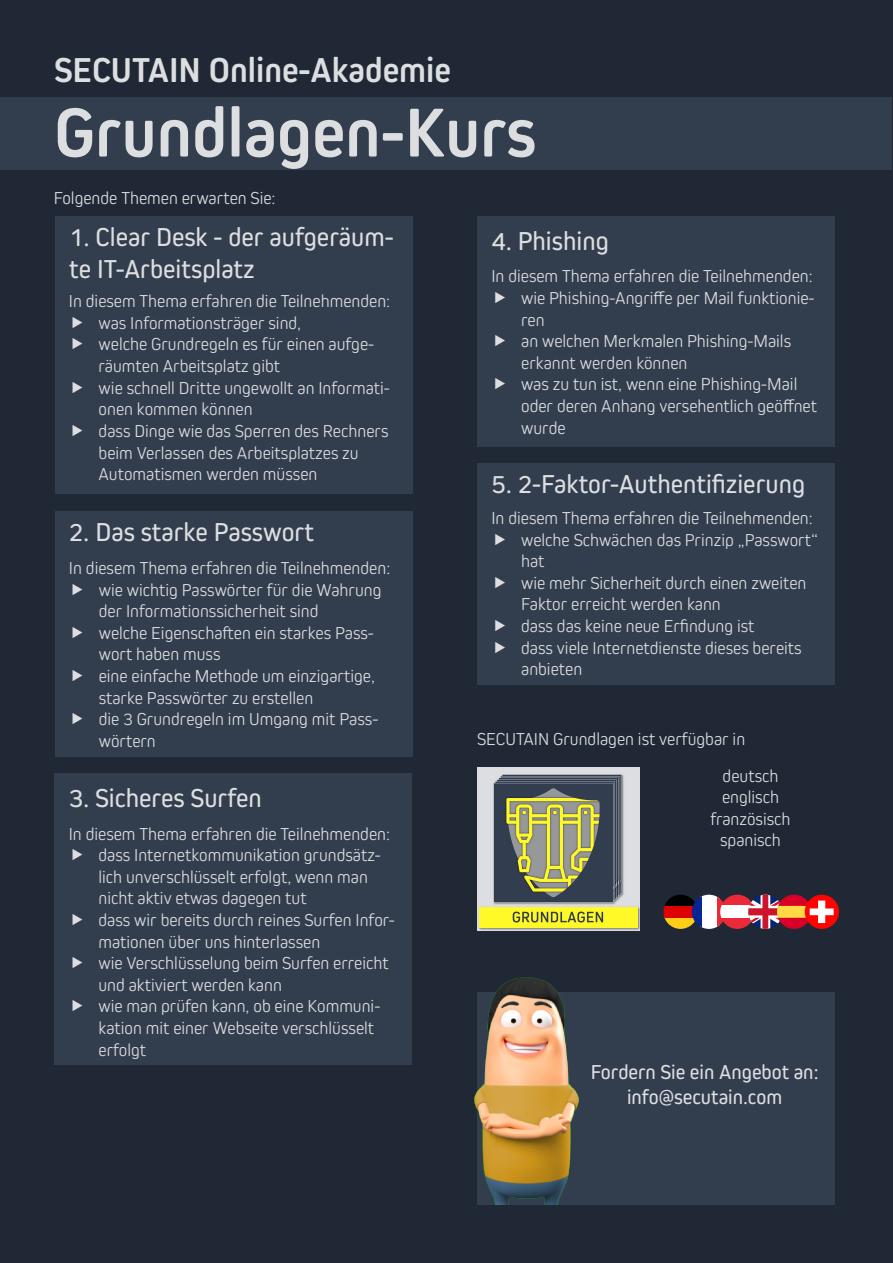
<style>
.page{position:relative;width:893px;height:1263px;background:#202835}
.page>*{position:absolute;margin:0;border:0;box-sizing:border-box;transform-origin:0 0}
.t1{font:700 72px "Kiro";color:#dcdee0}
.t2{font:700 36px "Kiro";color:#dcdee0}
.t3{font:27px/32.4px "Kiro";color:#dcdee0}
.t4{font:21px "Kiro";color:#dcdee0}
.t5{font:300 18px/21.6px "Kiro";color:#dcdee0}
</style>
<div class="page">
<div style="left:1px;top:97px;width:891px;height:73px;background:#323d4e"></div>
<div style="left:55px;top:216px;width:358px;height:278px;background:#323d4e"></div>
<div style="left:477px;top:463px;width:358px;height:222px;background:#323d4e"></div>
<div style="left:477px;top:993px;width:358px;height:212px;background:#323d4e"></div>
<img style="left:469px;top:974px;width:118px;height:231px">
<div style="left:55px;top:511px;width:358px;height:246px;background:#323d4e"></div>
<div style="left:54px;top:773px;width:358px;height:291px;background:#323d4e"></div>
<div style="left:477px;top:216px;width:358px;height:231px;background:#323d4e"></div>
<img style="left:477px;top:768px;width:163px;height:162px">
<svg style="left:663px;top:895px;width:29px;height:11px"></svg>
<svg style="left:663px;top:918px;width:29px;height:11px"></svg>
<div style="left:663px;top:906px;width:35px;height:12px;background:#dc0201"></div>
<div style="left:700px;top:895px;width:20px;height:34px;background:#fff"></div>
<svg style="left:692px;top:895px;width:10px;height:34px"></svg>
<svg style="left:717px;top:895px;width:3px;height:34px"></svg>
<svg style="left:720px;top:918px;width:28px;height:11px"></svg>
<svg style="left:720px;top:895px;width:28px;height:11px"></svg>
<div style="left:720px;top:906px;width:34px;height:12px;background:#fff"></div>
<div style="left:805px;top:895px;width:34px;height:34px;background:#ff0302;border-radius:17px"></div>
<svg style="left:748px;top:895px;width:86px;height:34px"></svg>
<p class="t2" style="left:54px;top:49px;width:398px">SECUTAIN Online-Akademie</p>
<p class="t1" style="left:54px;top:91px;width:484px">Grundlagen-Kurs</p>
<p class="t5" style="left:54px;top:186px;width:223px">Folgende Themen erwarten Sie:</p>
<p class="t3" style="left:69px;top:220px;width:326px">1. Clear Desk - der aufgeräum&shy;te IT-Arbeitsplatz</p>
<p class="t5" style="left:69px;top:290px;width:323px">In diesem Thema erfahren die Teilnehmenden:</p>
<p class="t5" style="left:99px;top:311px;width:204px">was Informationsträger sind,</p>
<p class="t5" style="left:99px;top:333px;width:277px">welche Grundregeln es für einen aufge&shy;räumten Arbeitsplatz gibt</p>
<p class="t5" style="left:99px;top:376px;width:293px">wie schnell Dritte ungewollt an Informati&shy;onen kommen können</p>
<p class="t5" style="left:99px;top:419px;width:291px">dass Dinge wie das Sperren des Rechners beim Verlassen des Arbeitsplatzes zu<br>Automatismen werden müssen</p>
<p class="t3" style="left:69px;top:515px;width:246px">2. Das starke Passwort</p>
<p class="t5" style="left:69px;top:556px;width:323px">In diesem Thema erfahren die Teilnehmenden:</p>
<p class="t5" style="left:99px;top:578px;width:284px">wie wichtig Passwörter für die Wahrung der Informationssicherheit sind</p>
<p class="t5" style="left:99px;top:621px;width:277px">welche Eigenschaften ein starkes Pass&shy;wort haben muss</p>
<p class="t5" style="left:99px;top:664px;width:278px">eine einfache Methode um einzigartige, starke Passwörter zu erstellen</p>
<p class="t5" style="left:99px;top:708px;width:281px">die 3 Grundregeln im Umgang mit Pass&shy;wörtern</p>
<p class="t3" style="left:69px;top:781px;width:195px">3. Sicheres Surfen</p>
<p class="t5" style="left:69px;top:822px;width:323px">In diesem Thema erfahren die Teilnehmenden:</p>
<p class="t5" style="left:98px;top:844px;width:284px">dass Internetkommunikation grundsätz&shy;lich unverschlüsselt erfolgt, wenn man nicht aktiv etwas dagegen tut</p>
<p class="t5" style="left:98px;top:908px;width:298px">dass wir bereits durch reines Surfen Infor&shy;mationen über uns hinterlassen</p>
<p class="t5" style="left:98px;top:952px;width:292px">wie Verschlüsselung beim Surfen erreicht und aktiviert werden kann</p>
<p class="t5" style="left:98px;top:995px;width:283px">wie man prüfen kann, ob eine Kommuni&shy;kation mit einer Webseite verschlüsselt erfolgt</p>
<p class="t3" style="left:491px;top:224px;width:119px">4. Phishing</p>
<p class="t5" style="left:491px;top:265px;width:323px">In diesem Thema erfahren die Teilnehmenden:</p>
<p class="t5" style="left:521px;top:287px;width:295px">wie Phishing-Angriffe per Mail funktionie&shy;ren</p>
<p class="t5" style="left:521px;top:330px;width:271px">an welchen Merkmalen Phishing-Mails erkannt werden können</p>
<p class="t5" style="left:521px;top:373px;width:297px">was zu tun ist, wenn eine Phishing-Mail oder deren Anhang versehentlich geöffnet wurde</p>
<p class="t3" style="left:491px;top:467px;width:315px">5. 2-Faktor-Authentifizierung</p>
<p class="t5" style="left:491px;top:507px;width:323px">In diesem Thema erfahren die Teilnehmenden:</p>
<p class="t5" style="left:521px;top:528px;width:298px">welche Schwächen das Prinzip „Passwort“ hat</p>
<p class="t5" style="left:521px;top:571px;width:287px">wie mehr Sicherheit durch einen zweiten<br>Faktor erreicht werden kann</p>
<p class="t5" style="left:521px;top:615px;width:235px">dass das keine neue Erfindung ist</p>
<p class="t5" style="left:521px;top:636px;width:282px">dass viele Internetdienste dieses bereits anbieten</p>
<p class="t5" style="left:477px;top:728px;width:270px">SECUTAIN Grundlagen ist verfügbar in</p>
<p class="t5" style="left:723px;top:764px;width:57px">deutsch</p>
<p class="t5" style="left:722px;top:786px;width:59px">englisch</p>
<p class="t5" style="left:710px;top:807px;width:82px">französisch</p>
<p class="t5" style="left:720px;top:829px;width:62px">spanisch</p>
<p class="t4" style="left:591px;top:1059px;width:229px">Fordern Sie ein Angebot an:</p>
<p class="t4" style="left:627px;top:1084px;width:157px">info@secutain.com</p>
</div>
